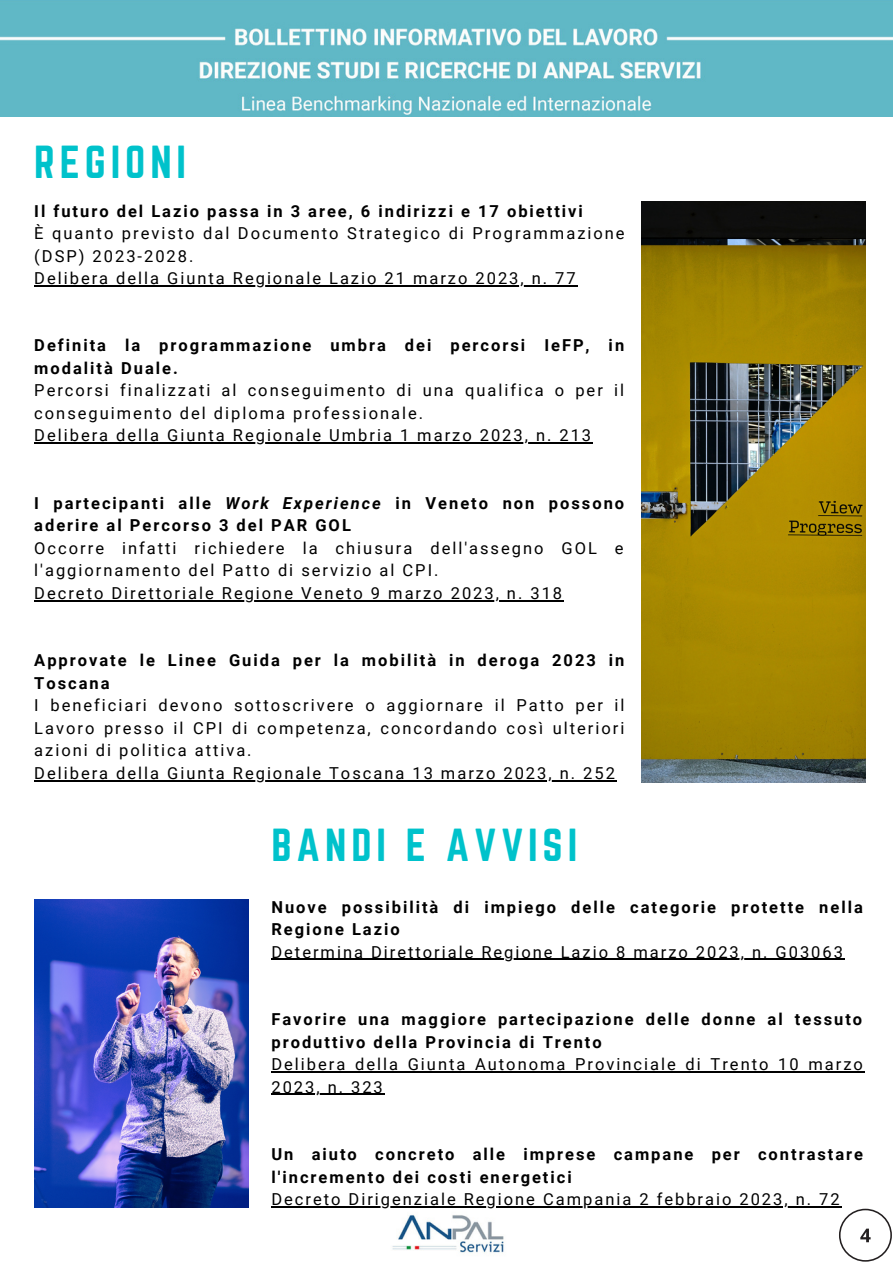
<style>
.page{position:relative;width:893px;height:1264px;background:#fff}
.page>*{position:absolute;margin:0;border:0;box-sizing:border-box;transform-origin:0 0}
.t1{font:40.5px "Norwester";letter-spacing:.12em;color:#00c2cb}
.t2{font:16.5px/22.5px "Roboto";letter-spacing:.12em;color:#000}
.t3{font:700 16.5px/22.5px "Roboto";letter-spacing:.12em;color:#000}
.s1{font-style:italic}
</style>
<div class="page">
<img style="left:0;top:0;width:892px;height:117px">
<svg style="left:839px;top:1208px;width:52px;height:53px"></svg>
<img style="left:390px;top:1207px;width:124px;height:46px">
<img style="left:34px;top:899px;width:214px;height:308px">
<img style="left:642px;top:201px;width:223px;height:581px">
<hr style="left:34px;top:285px;width:543px;height:1px;background:#000">
<hr style="left:34px;top:442px;width:559px;height:1px;background:#000">
<hr style="left:34px;top:600px;width:530px;height:1px;background:#000">
<hr style="left:34px;top:780px;width:583px;height:1px;background:#000">
<hr style="left:271px;top:958px;width:573px;height:1px;background:#000">
<hr style="left:271px;top:1071px;width:593px;height:1px;background:#000">
<hr style="left:271px;top:1093px;width:114px;height:1px;background:#000">
<hr style="left:271px;top:1206px;width:570px;height:1px;background:#000">
<h1 class="t1" style="left:34px;top:138px;width:153px">REGIONI</h1>
<p class="t3" style="left:34px;top:200px;width:550px">Il futuro del Lazio passa in 3 aree, 6 indirizzi e 17 obiettivi</p>
<p class="t2" style="left:34px;top:222px;width:591px">È quanto previsto dal Documento Strategico di Programmazione (DSP) 2023-2028.<br>Delibera della Giunta Regionale Lazio 21 marzo 2023, n. 77</p>
<p class="t3" style="left:34px;top:334px;width:591px">Definita la programmazione umbra dei percorsi IeFP, in modalità Duale.</p>
<p class="t2" style="left:34px;top:379px;width:591px">Percorsi finalizzati al conseguimento di una qualifica o per il conseguimento del diploma professionale.<br>Delibera della Giunta Regionale Umbria 1 marzo 2023, n. 213</p>
<p class="t3" style="left:34px;top:492px;width:591px">I partecipanti alle <span class="s1">Work Experience</span> in Veneto non possono aderire al Percorso 3 del PAR GOL</p>
<p class="t2" style="left:34px;top:537px;width:590px">Occorre infatti richiedere la chiusura dell'assegno GOL e l'aggiornamento del Patto di servizio al CPI.<br>Decreto Direttoriale Regione Veneto 9 marzo 2023, n. 318</p>
<p class="t3" style="left:34px;top:649px;width:591px">Approvate le Linee Guida per la mobilità in deroga 2023 in<br>Toscana</p>
<p class="t2" style="left:34px;top:694px;width:591px">I beneficiari devono sottoscrivere o aggiornare il Patto per il Lavoro presso il CPI di competenza, concordando così ulteriori azioni di politica attiva.<br>Delibera della Giunta Regionale Toscana 13 marzo 2023, n. 252</p>
<h1 class="t1" style="left:271px;top:820px;width:307px">BANDI E AVVISI</h1>
<p class="t3" style="left:271px;top:895px;width:593px">Nuove possibilità di impiego delle categorie protette nella<br>Regione Lazio</p>
<p class="t2" style="left:271px;top:940px;width:573px">Determina Direttoriale Regione Lazio 8 marzo 2023, n. G03063</p>
<p class="t3" style="left:271px;top:1008px;width:592px">Favorire una maggiore partecipazione delle donne al tessuto produttivo della Provincia di Trento</p>
<p class="t2" style="left:271px;top:1053px;width:593px">Delibera della Giunta Autonoma Provinciale di Trento 10 marzo<br>2023, n. 323</p>
<p class="t3" style="left:271px;top:1143px;width:593px">Un aiuto concreto alle imprese campane per contrastare l'incremento dei costi energetici</p>
<p class="t2" style="left:271px;top:1188px;width:569px">Decreto Dirigenziale Regione Campania 2 febbraio 2023, n. 72</p>
</div>
